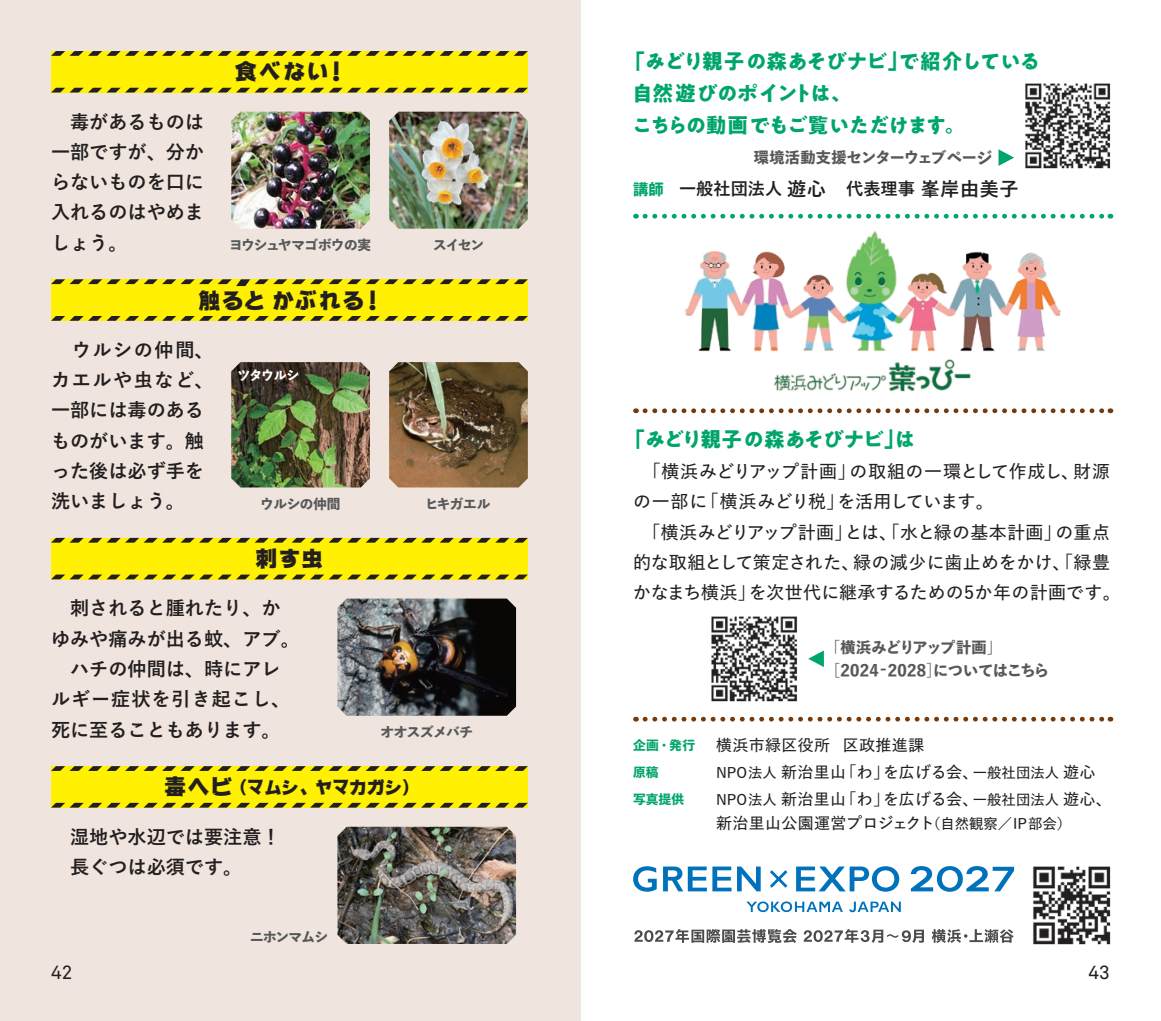
<style>
.page{position:relative;width:1161px;height:1021px;background:#fff}
.page>*{position:absolute;margin:0;border:0;box-sizing:border-box;transform-origin:0 0}
.t1{font:22.28px "Ro Brush Std UB";letter-spacing:.045em;color:#231f20}
.t2{font:700 20.7px/31.9px "PA1 Gothic Std";letter-spacing:-.04em;color:#00a56a}
.t3{font:700 20.7px "PA1 Gothic Std";letter-spacing:-.065em;color:#00a56a}
.t4{font:19.12px/30.4px "Yu Gothic Std B";color:#231f20}
.t5{font:19.12px "Akkurat Pro";color:#231f20}
.t6{font:18px/30.4px "Yu Gothic Std D";letter-spacing:.015em;color:#231f20}
.t7{font:17.78px "Ro Brush Std UB";letter-spacing:-.02em;color:#231f20}
.t8{font:17.32px "Yu Gothic Std B";color:#231f20}
.t9{font:15.97px/23.8px "Yu Gothic Std D";letter-spacing:.025em;color:#231f20}
.t10{font:15.08px/22.3px "Yu Gothic Std E";letter-spacing:.005em;color:#57585a}
.t11{font:13.5px "Yu Gothic Std E";letter-spacing:-.035em;color:#57585a}
.t12{font:12.83px "Yu Gothic Std E";color:#00a56a}
.t13{font:12.83px "Yu Gothic Std E";letter-spacing:-.025em;color:#fff}
.s1{font-size:22.28px}
.s2{font-size:15.97px}
.s3{font-family:"Yu Gothic Std E";font-size:15.3px;color:#00a56a}
.s4{font-size:19.12px}
.s5{font-size:14.4px}
</style>
<div class="page">
<div style="left:0;top:0;width:580px;height:1020px;background:#f0e5de"></div>
<img style="left:1025px;top:83px;width:86px;height:86px">
<img style="left:1033px;top:866px;width:78px;height:79px">
<img style="left:389px;top:112px;width:139px;height:117px">
<img style="left:231px;top:112px;width:139px;height:117px">
<img style="left:389px;top:362px;width:139px;height:125px">
<img style="left:231px;top:362px;width:139px;height:125px">
<img style="left:337px;top:598px;width:179px;height:117px">
<img style="left:337px;top:826px;width:179px;height:117px">
<img style="left:711px;top:616px;width:87px;height:86px">
<img style="left:685px;top:231px;width:377px;height:121px">
<img style="left:774px;top:359px;width:197px;height:33px">
<svg style="left:998px;top:149px;width:16px;height:17px"></svg>
<svg style="left:808px;top:650px;width:16px;height:17px"></svg>
<svg style="left:645px;top:214px;width:466px;height:4px"></svg>
<svg style="left:645px;top:408px;width:466px;height:5px"></svg>
<svg style="left:645px;top:716px;width:466px;height:5px"></svg>
<div style="left:51px;top:51px;width:477px;height:41px;background:#fff101"></div>
<svg style="left:51px;top:51px;width:477px;height:5px"></svg>
<svg style="left:51px;top:88px;width:477px;height:4px"></svg>
<div style="left:51px;top:279px;width:477px;height:42px;background:#fff101"></div>
<svg style="left:51px;top:279px;width:477px;height:7px"></svg>
<svg style="left:51px;top:316px;width:477px;height:5px"></svg>
<div style="left:51px;top:538px;width:477px;height:41px;background:#fff101"></div>
<svg style="left:52px;top:538px;width:476px;height:4px"></svg>
<svg style="left:51px;top:574px;width:477px;height:5px"></svg>
<div style="left:51px;top:766px;width:477px;height:41px;background:#fff101"></div>
<svg style="left:51px;top:766px;width:477px;height:5px"></svg>
<svg style="left:51px;top:802px;width:477px;height:5px"></svg>
<svg style="left:633px;top:866px;width:381px;height:25px"></svg>
<svg style="left:746px;top:901px;width:97px;height:11px"></svg>
<svg style="left:849px;top:901px;width:52px;height:11px"></svg>
<svg style="left:634px;top:929px;width:163px;height:13px"></svg>
<svg style="left:804px;top:929px;width:120px;height:13px"></svg>
<svg style="left:932px;top:929px;width:81px;height:13px"></svg>
<p class="t4" style="left:51px;top:106px;width:155px;text-align:justify">　毒があるものは一部ですが、分からないものを口に入れるのはやめましょう。</p>
<p class="t1" style="left:235px;top:56px;width:114px">食べない！</p>
<p class="t11" style="left:229px;top:235px;width:143px">ヨウシュヤマゴボウの実</p>
<p class="t11" style="left:433px;top:235px;width:52px">スイセン</p>
<p class="t1" style="left:198px;top:284px;width:187px">触るとかぶれる！</p>
<p class="t4" style="left:51px;top:334px;width:164px">　ウルシの仲間、カエルや虫など、一部には毒のあるものがいます。触った後は必ず手を洗いましょう。</p>
<p class="t13" style="left:237px;top:365px;width:63px">ツタウルシ</p>
<p class="t11" style="left:260px;top:493px;width:82px">ウルシの仲間</p>
<p class="t11" style="left:425px;top:493px;width:66px">ヒキガエル</p>
<p class="t1" style="left:255px;top:542px;width:69px">刺す虫</p>
<p class="t4" style="left:51px;top:592px;width:250px;text-indent:19px">刺されると腫れたり、かゆみや痛みが出る蚊、アブ。　ハチの仲間は、時にアレルギー症状を引き起こし、死に至ることもあります。</p>
<p class="t11" style="left:381px;top:722px;width:94px">オオスズメバチ</p>
<p class="t7" style="left:164px;top:774px;width:258px"><span class="s1">毒ヘビ</span>（マムシ、ヤマカガシ）</p>
<p class="t4" style="left:51px;top:820px;width:231px;text-indent:19px">湿地や水辺では要注意！　長ぐつは必須です。</p>
<p class="t11" style="left:250px;top:927px;width:80px">ニホンマムシ</p>
<p class="t2" style="left:632px;top:48px;width:410px;text-indent:-7px">「みどり親子の森あそびナビ」で紹介している自然遊びのポイントは、<br>こちらの動画でもご覧いただけます。</p>
<p class="t10" style="left:754px;top:147px;width:240px">環境活動支援センターウェブペー<span class="s2">ジ</span></p>
<p class="t8" style="left:633px;top:176px;width:387px"><span class="s3">講師</span> 一般社団法人<span class="s4">遊心　</span>代表理事<span class="s4">峯岸由美子</span></p>
<p class="t3" style="left:624px;top:426px;width:292px">「みどり親子の森あそびナビ」は</p>
<p class="t6" style="left:633px;top:455px;width:489px">　「横浜みどりアップ計画」の取組の一環として作成し、財源の一部に「横浜みどり税」を活用しています。<br>　「横浜みどりアップ計画」とは、「水と緑の基本計画」の重点的な取組として策定された、緑の減少に歯止めをかけ、「緑豊かなまち横浜」を次世代に継承するための5か年の計画です。</p>
<p class="t10" style="left:825px;top:637px;width:225px">「横浜みどりアップ計画」［2024-2028］についてはこちら</p>
<p class="t12" style="left:633px;top:735px;width:63px">企画・発行</p>
<p class="t9" style="left:716px;top:732px;width:209px">横浜市緑区役所 区政推進課</p>
<p class="t12" style="left:633px;top:762px;width:27px">原稿</p>
<p class="t9" style="left:716px;top:759px;width:381px"><span class="s5">NPO法人</span>新治里山「わ」を広げる会、<span class="s5">一般社団法人</span>遊心</p>
<p class="t12" style="left:633px;top:789px;width:53px">写真提供</p>
<p class="t9" style="left:716px;top:786px;width:397px"><span class="s5">NPO法人</span>新治里山「わ」を広げる会、<span class="s5">一般社団法人</span>遊心、新治里山公園運営プロジェクト<span class="s5">（自然観察／IP部会）</span></p>
<p class="t5" style="left:51px;top:961px;width:23px">42</p>
<p class="t5" style="left:1088px;top:961px;width:23px">43</p>
</div>
